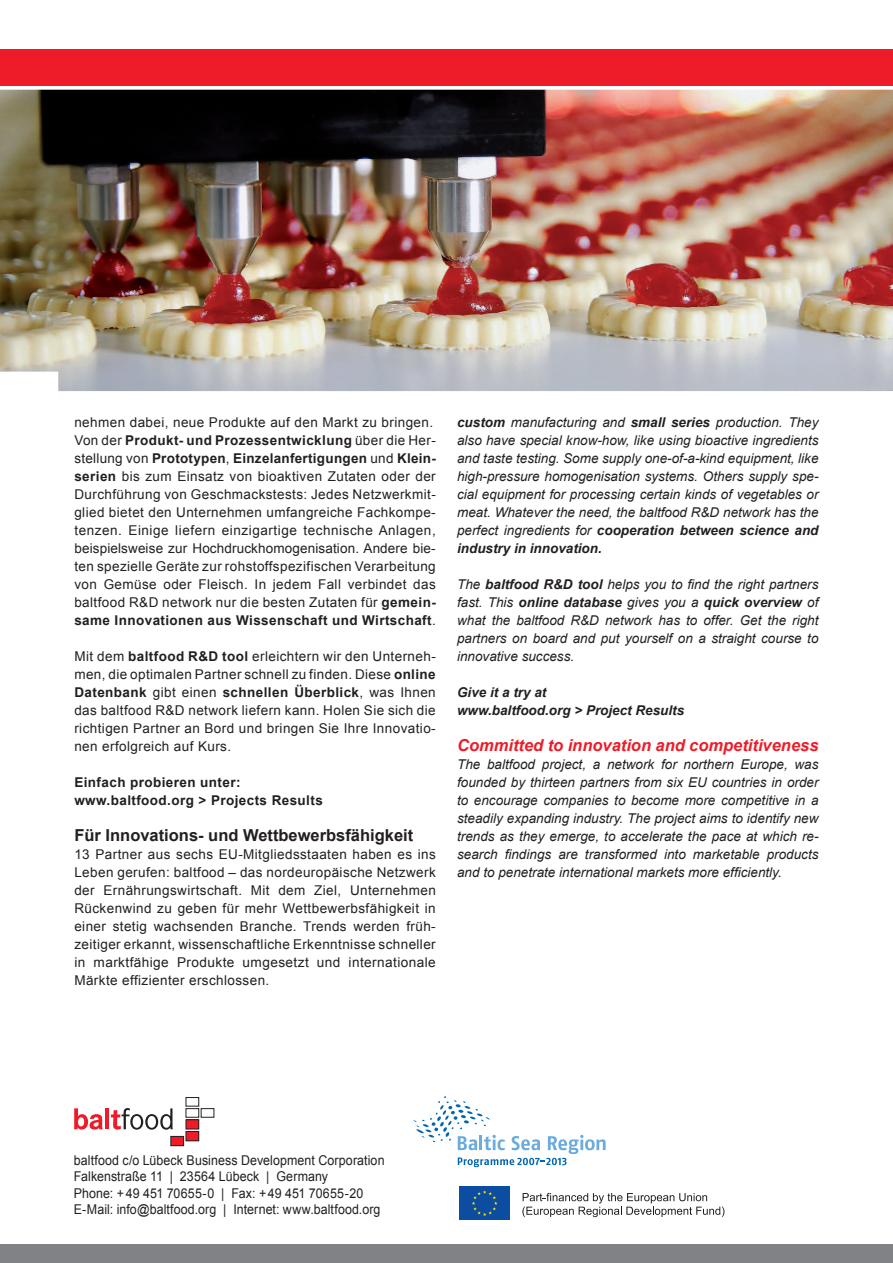
<style>
.page{position:relative;width:893px;height:1263px;background:#fff}
.page>*{position:absolute;margin:0;border:0;box-sizing:border-box;transform-origin:0 0}
.t1{font:italic 700 16.5px "Arial";color:#ee1c28}
.t2{font:700 16.5px "Arial";color:#231f20}
.t3{font:13.5px/18px "Arial";letter-spacing:.03em;color:#231f20;text-align:justify}
.t4{font:italic 13.5px/18px "Arial";color:#231f20;text-align:justify}
.t5{font:13.5px/16.5px "Arial";letter-spacing:.01em;color:#231f20;scale:.92 1}
.t6{font:700 13.5px/18px "Arial";letter-spacing:.03em;color:#231f20}
.t7{font:italic 700 13.5px/18px "Arial";color:#231f20}
.s1{font-weight:700}
</style>
<div class="page">
<img style="left:0;top:90px;width:893px;height:301px">
<div style="left:0;top:49px;width:893px;height:36px;background:#ee1c28"></div>
<div style="left:0;top:1245px;width:893px;height:18px;background:#808285"></div>
<svg style="left:414px;top:1096px;width:192px;height:71px"></svg>
<div style="left:459px;top:1186px;width:51px;height:34px;background:#0d4da1"></div>
<svg style="left:472px;top:1190px;width:26px;height:26px"></svg>
<svg style="left:522px;top:1193px;width:202px;height:24px"></svg>
<div style="left:201px;top:1108px;width:13px;height:9px;border:1px solid #231f20"></div>
<div style="left:186px;top:1097px;width:13px;height:9px;border:1px solid #231f20"></div>
<div style="left:186px;top:1108px;width:13px;height:9px;border:1px solid #231f20"></div>
<div style="left:186px;top:1120px;width:13px;height:9px;background:#ee1c28"></div>
<div style="left:186px;top:1119px;width:13px;height:10px;border:1px solid #231f20"></div>
<div style="left:186px;top:1131px;width:13px;height:10px;background:#ee1c28"></div>
<div style="left:186px;top:1131px;width:13px;height:10px;border:1px solid #231f20"></div>
<div style="left:171px;top:1136px;width:13px;height:10px;background:#ee1c28"></div>
<div style="left:171px;top:1136px;width:13px;height:10px;border:1px solid #231f20"></div>
<svg style="left:74px;top:1108px;width:29px;height:21px"></svg>
<hr style="left:105px;top:1108px;width:4px;height:21px;background:#ee1c28">
<svg style="left:111px;top:1108px;width:62px;height:22px"></svg>
<p class="t3" style="left:74px;top:413px;width:363px;text-align:left">nehmen dabei, neue Produkte auf den Markt zu bringen.<br>Von der <span class="s1">Produkt- und Prozessentwicklung</span> über die Her&shy;stellung von <span class="s1">Prototypen</span>, <span class="s1">Einzelanfertigungen</span> und <span class="s1">Klein&shy;serien</span> bis zum Einsatz von bioaktiven Zutaten oder der Durchführung von Geschmackstests: Jedes Netzwerkmit&shy;glied bietet den Unternehmen umfangreiche Fachkompe&shy;tenzen. Einige liefern einzigartige technische Anlagen, beispielsweise zur Hochdruckhomogenisation. Andere bie&shy;ten spezielle Geräte zur rohstoffspezifischen Verarbeitung von Gemüse oder Fleisch. In jedem Fall verbindet das baltfood R&amp;D network nur die besten Zutaten für <span class="s1">gemein&shy;same Innovationen aus Wissenschaft und Wirtschaft</span>.</p>
<p class="t3" style="left:74px;top:647px;width:363px">Mit dem <span class="s1">baltfood R&amp;D tool</span> erleichtern wir den Unterneh&shy;men, die optimalen Partner schnell zu finden. Diese <span class="s1">online Datenbank</span> gibt einen <span class="s1">schnellen Überblick</span>, was Ihnen das baltfood R&amp;D network liefern kann. Holen Sie sich die richtigen Partner an Bord und bringen Sie Ihre Innovatio&shy;nen erfolgreich auf Kurs.</p>
<p class="t6" style="left:74px;top:774px;width:250px">Einfach probieren unter: www.baltfood.org &gt; Projects Results</p>
<p class="t2" style="left:74px;top:824px;width:340px">Für Innovations- und Wettbewerbsfähigkeit</p>
<p class="t3" style="left:74px;top:845px;width:363px">13 Partner aus sechs EU-Mitgliedsstaaten haben es ins Leben gerufen: baltfood – das nordeuropäische Netzwerk der Ernährungswirtschaft. Mit dem Ziel, Unternehmen Rückenwind zu geben für mehr Wettbewerbsfähigkeit in einer stetig wachsenden Branche. Trends werden früh&shy;zeitiger erkannt, wissenschaftliche Erkenntnisse schneller in marktfähige Produkte umgesetzt und internationale Märkte effizienter erschlossen.</p>
<p class="t4" style="left:457px;top:413px;width:363px"><span class="s1">custom</span> manufacturing and <span class="s1">small series</span> production. They also have special know-how, like using bioactive ingredients and taste testing. Some supply one-of-a-kind equipment, like high-pressure homogenisation systems. Others supply spe&shy;cial equipment for processing certain kinds of vegetables or meat. Whatever the need, the baltfood R&amp;D network has the perfect ingredients for <span class="s1">cooperation between science and industry in innovation.</span></p>
<p class="t4" style="left:457px;top:575px;width:363px">The <span class="s1">baltfood R&amp;D tool</span> helps you to find the right partners fast. This <span class="s1">online database</span> gives you a <span class="s1">quick overview</span> of what the baltfood R&amp;D network has to offer. Get the right partners on board and put yourself on a straight course to innovative success.</p>
<p class="t7" style="left:457px;top:684px;width:229px">Give it a try at<br>www.baltfood.org &gt; Project Results</p>
<p class="t1" style="left:457px;top:735px;width:363px">Committed to innovation and competitiveness</p>
<p class="t4" style="left:457px;top:755px;width:363px">The baltfood project, a network for northern Europe, was founded by thirteen partners from six EU countries in order to encourage companies to become more competitive in a steadily expanding industry. The project aims to identify new trends as they emerge, to accelerate the pace at which re&shy;search findings are transformed into marketable products and to penetrate international markets more efficiently.</p>
<p class="t5" style="left:74px;top:1152px;width:339px">baltfood c/o Lübeck Business Development Corporation Falkenstraße 11 | 23564 Lübeck | Germany<br>Phone: +49 451 70655-0 | Fax: +49 451 70655-20<br>E-Mail: info@baltfood.org | Internet: www.baltfood.org</p>
</div>
